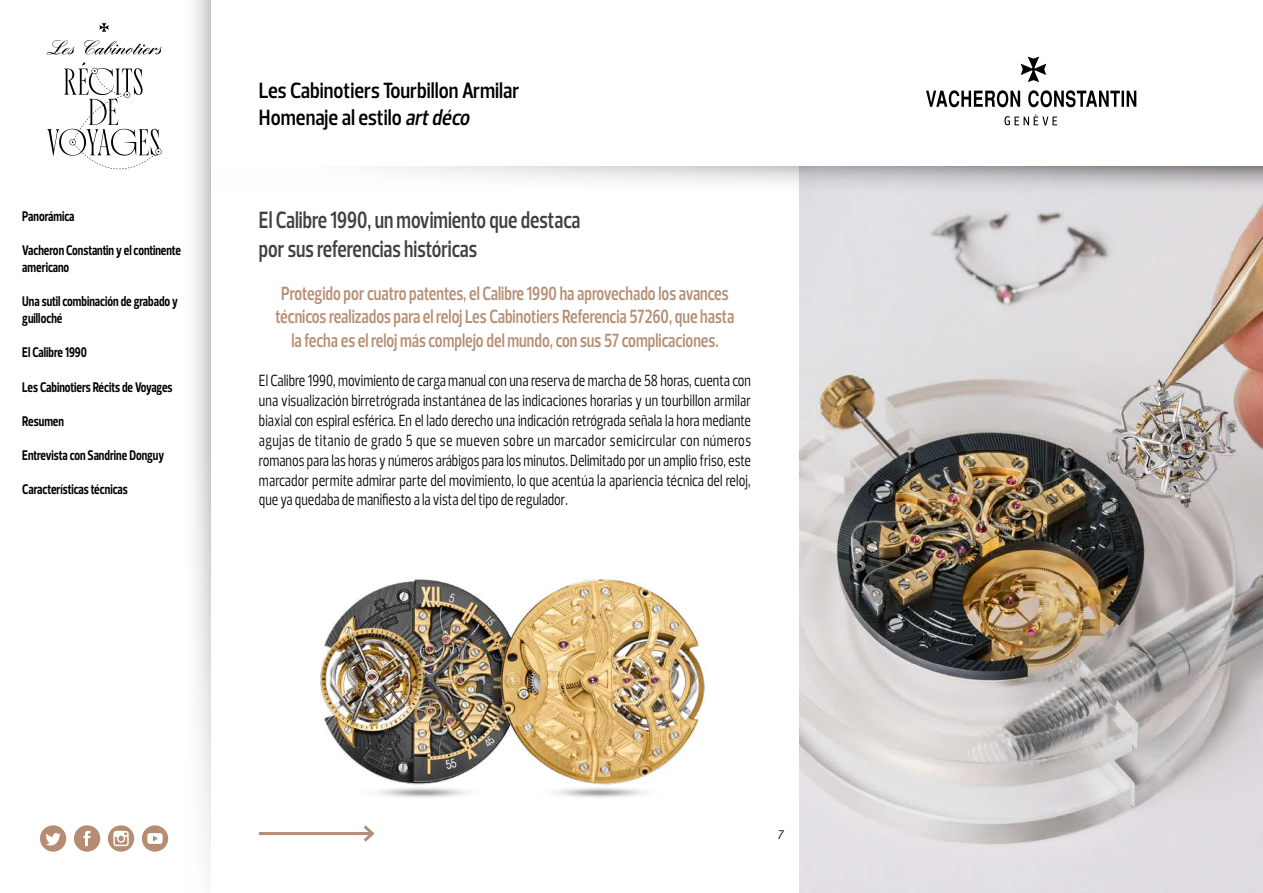
<style>
.page{position:relative;width:1263px;height:893px;background:#fff}
.page>*{position:absolute;margin:0;border:0;box-sizing:border-box;transform-origin:0 0}
.t1{font:600 24px/28.8px "Prelo Condensed";color:#40403f;scale:.9 1}
.t2{font:600 22.5px/27px "Prelo Condensed";color:#000}
.t3{font:600 19.5px/23.4px "Prelo Condensed";color:#b68d72;text-align:center;scale:.9 1}
.t4{font:16.5px/19.8px "Prelo Condensed";color:#000;text-align:justify;scale:.9 1}
.t5{font:700 14.25px/17.1px "Prelo Condensed";color:#000;scale:.9 1}
.t6{font:italic 12.75px "Prelo";color:#000}
.s1{font-style:italic}
</style>
<div class="page">
<svg style="left:926px;top:57px;width:210px;height:68px"></svg>
<svg style="left:40px;top:825px;width:26px;height:27px"></svg>
<svg style="left:74px;top:825px;width:26px;height:27px"></svg>
<svg style="left:142px;top:825px;width:21px;height:27px"></svg>
<svg style="left:108px;top:825px;width:26px;height:27px"></svg>
<svg style="left:163px;top:0;width:47px;height:861px"></svg>
<svg style="left:47px;top:62px;width:115px;height:108px"></svg>
<svg style="left:84px;top:40px;width:78px;height:14px"></svg>
<svg style="left:47px;top:40px;width:27px;height:14px"></svg>
<svg style="left:99px;top:23px;width:10px;height:9px"></svg>
<img style="left:799px;top:166px;width:464px;height:727px">
<img style="left:320px;top:577px;width:386px;height:221px">
<hr style="left:259px;top:832px;width:113px;height:3px;background:#b68d72">
<svg style="left:363px;top:825px;width:12px;height:17px"></svg>
<svg style="left:210px;top:166px;width:1052px;height:48px"></svg>
<p class="t5" style="left:22px;top:207px;width:59px">Panorámica</p>
<p class="t5" style="left:22px;top:241px;width:178px">Vacheron Constantin y el continente americano</p>
<p class="t5" style="left:22px;top:293px;width:174px">Una sutil combinación de grabado y guilloché</p>
<p class="t5" style="left:22px;top:344px;width:73px">El Calibre 1990</p>
<p class="t5" style="left:22px;top:378px;width:168px">Les Cabinotiers Récits de Voyages</p>
<p class="t5" style="left:22px;top:412px;width:48px">Resumen</p>
<p class="t5" style="left:22px;top:447px;width:159px">Entrevista con Sandrine Donguy</p>
<p class="t5" style="left:22px;top:481px;width:119px">Características técnicas</p>
<h2 class="t2" style="left:259px;top:77px;width:262px">Les Cabinotiers Tourbillon Armilar<br>Homenaje al estilo <span class="s1">artdéco</span></h2>
<h1 class="t1" style="left:259px;top:206px;width:359px">El Calibre 1990, un movimiento que destaca por sus referencias históricas</h1>
<p class="t3" style="left:275px;top:282px;width:512px">Protegido por cuatro patentes, el Calibre 1990 ha aprovechado los avances técnicos realizados para el reloj Les Cabinotiers Referencia 57260, que hasta la fecha es el reloj más complejo del mundo, con sus 57 complicaciones.</p>
<p class="t4" style="left:259px;top:371px;width:548px">El Calibre 1990, movimiento de carga manual con una reserva de marcha de 58 horas, cuenta con una visualización birretrógrada instantánea de las indicaciones horarias y un tourbillon armilar biaxial con espiral esférica. En el lado derecho una indicación retrógrada señala la hora mediante agujas de titanio de grado 5 que se mueven sobre un marcador semicircular con números romanos para las horas y números arábigos para los minutos. Delimitado por un amplio friso, este marcador permite admirar parte del movimiento, lo que acentúa la apariencia técnica del reloj, que ya quedaba de manifiesto a la vista del tipo de regulador.</p>
<p class="t6" style="left:777px;top:826px;width:8px">7</p>
</div>
